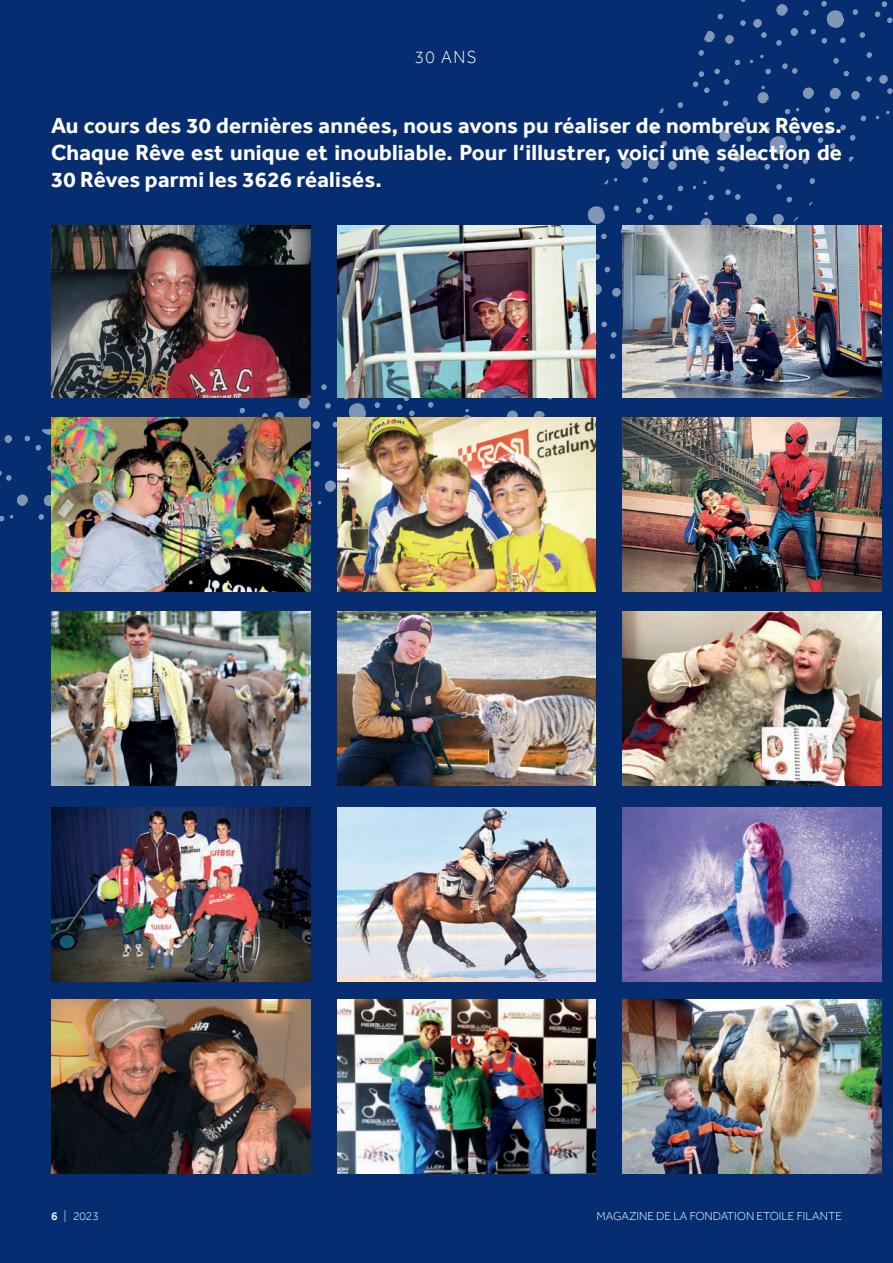
<style>
.page{position:relative;width:893px;height:1263px;background:#052d6f}
.page>*{position:absolute;margin:0;border:0;box-sizing:border-box;transform-origin:0 0}
.t1{font:700 22.5px/27px "Effra";letter-spacing:.01em;color:#fff;text-align:justify}
.t2{font:300 18px "Effra";color:#fff;scale:.95 1}
.t3{font:300 11.85px "Effra";color:#fff}
.s1{font-weight:500}
</style>
<div class="page">
<svg style="left:0;top:0;width:893px;height:587px"></svg>
<img style="left:51px;top:226px;width:259px;height:172px">
<img style="left:51px;top:418px;width:259px;height:173px">
<img style="left:51px;top:612px;width:259px;height:173px">
<img style="left:51px;top:808px;width:259px;height:173px">
<img style="left:51px;top:1000px;width:259px;height:173px">
<img style="left:337px;top:226px;width:259px;height:172px">
<img style="left:337px;top:418px;width:259px;height:173px">
<img style="left:337px;top:612px;width:259px;height:173px">
<img style="left:337px;top:808px;width:259px;height:173px">
<img style="left:337px;top:1000px;width:259px;height:173px">
<img style="left:623px;top:226px;width:259px;height:172px">
<img style="left:623px;top:418px;width:259px;height:173px">
<img style="left:623px;top:612px;width:259px;height:173px">
<img style="left:623px;top:808px;width:259px;height:173px">
<img style="left:623px;top:1000px;width:259px;height:173px">
<p class="t2" style="left:415px;top:46px;width:66px">30 ANS</p>
<p class="t1" style="left:51px;top:112px;width:792px">Au cours des 30 dernières années, nous avons pu réaliser de nombreux Rêves.<br>Chaque Rêve est unique et inoubliable. Pour l‘illustrer, voici une sélection de 30 Rêves parmi les 3626 réalisés.</p>
<p class="t3" style="left:51px;top:1209px;width:49px"><span class="s1">6</span> | 2023</p>
<p class="t3" style="left:597px;top:1209px;width:247px">MAGAZINE DE LA FONDATION ETOILE FILANTE</p>
</div>
